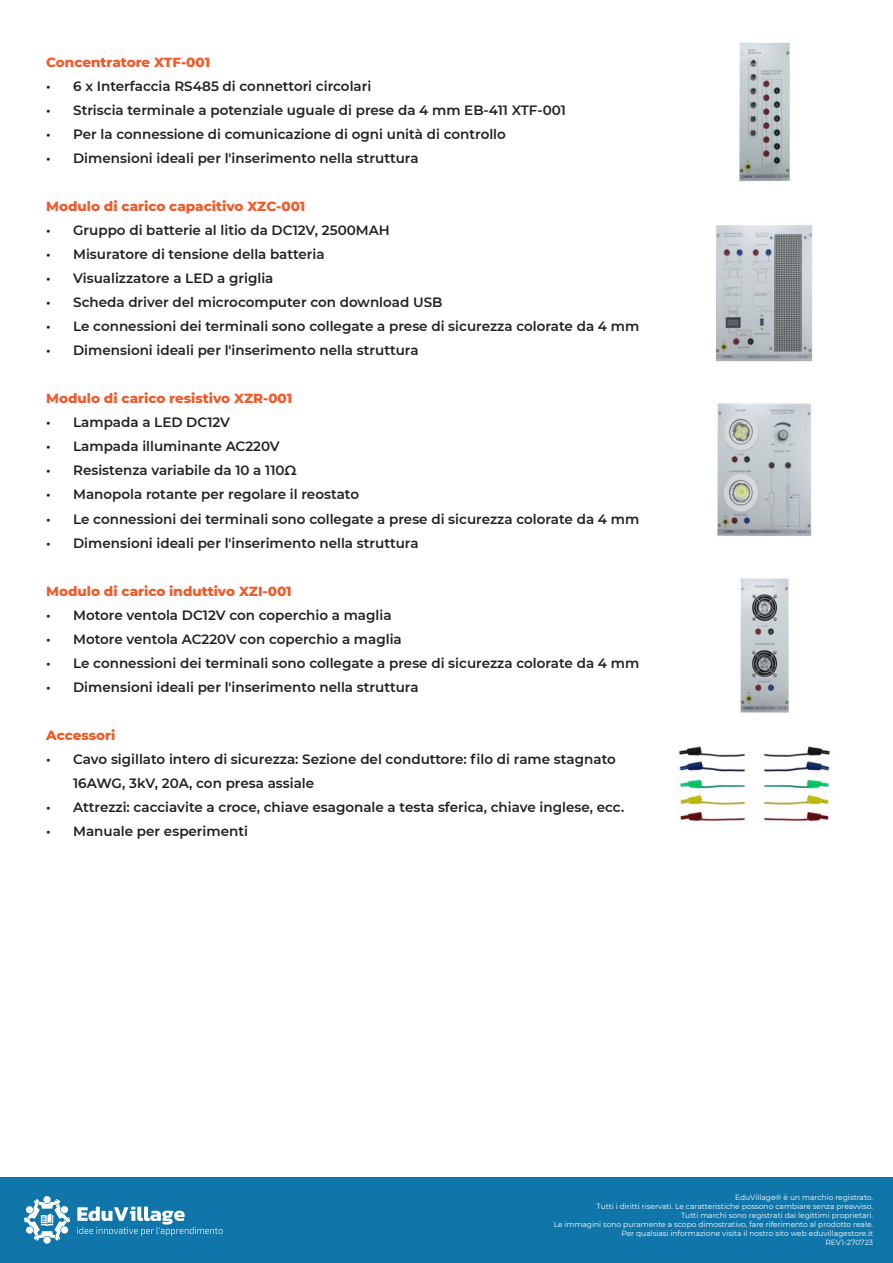
<style>
.page{position:relative;width:893px;height:1263px;background:#fff}
.page>*{position:absolute;margin:0;border:0;box-sizing:border-box;transform-origin:0 0}
.t1{font:600 13.5px/24px "Montserrat";color:#231f20}
.t2{font:800 13.5px "Montserrat";color:#f15a29}
.t3{font:7.5px/9px "Montserrat";color:#fff;text-align:right}
</style>
<div class="page">
<img style="left:738px;top:42px;width:52px;height:140px">
<img style="left:715px;top:225px;width:98px;height:137px">
<img style="left:717px;top:403px;width:95px;height:134px">
<img style="left:739px;top:578px;width:50px;height:135px">
<img style="left:677px;top:746px;width:153px;height:76px">
<div style="left:0;top:1177px;width:893px;height:85px;background:#1075a9"></div>
<svg style="left:43px;top:1236px;width:8px;height:8px"></svg>
<svg style="left:43px;top:1196px;width:8px;height:7px"></svg>
<svg style="left:24px;top:1199px;width:46px;height:42px"></svg>
<svg style="left:77px;top:1207px;width:146px;height:29px"></svg>
<p class="t2" style="left:46px;top:53px;width:165px">Concentratore XTF-001</p>
<p class="t1" style="left:46px;top:74px;width:327px">• 6 x Interfaccia RS485 di connettori circolari</p>
<p class="t1" style="left:46px;top:98px;width:521px">• Striscia terminale a potenziale uguale di prese da 4 mm EB-411 XTF-001</p>
<p class="t1" style="left:46px;top:122px;width:461px">• Per la connessione di comunicazione di ogni unità di controllo</p>
<p class="t1" style="left:46px;top:146px;width:374px">• Dimensioni ideali per l'inserimento nella struttura</p>
<p class="t2" style="left:46px;top:197px;width:261px">Modulo di carico capacitivo XZC-001</p>
<p class="t1" style="left:46px;top:218px;width:345px">• Gruppo di batterie al litio da DC12V, 2500MAH</p>
<p class="t1" style="left:46px;top:242px;width:280px">• Misuratore di tensione della batteria</p>
<p class="t1" style="left:46px;top:266px;width:229px">• Visualizzatore a LED a griglia</p>
<p class="t1" style="left:46px;top:290px;width:398px">• Scheda driver del microcomputer con download USB</p>
<p class="t1" style="left:46px;top:314px;width:595px">• Le connessioni dei terminali sono collegate a prese di sicurezza colorate da 4 mm</p>
<p class="t1" style="left:46px;top:338px;width:374px">• Dimensioni ideali per l'inserimento nella struttura</p>
<p class="t2" style="left:46px;top:389px;width:248px">Modulo di carico resistivo XZR-001</p>
<p class="t1" style="left:46px;top:410px;width:185px">• Lampada a LED DC12V</p>
<p class="t1" style="left:46px;top:434px;width:235px">• Lampada illuminante AC220V</p>
<p class="t1" style="left:46px;top:458px;width:252px">• Resistenza variabile da 10 a 110Ω</p>
<p class="t1" style="left:46px;top:482px;width:314px">• Manopola rotante per regolare il reostato</p>
<p class="t1" style="left:46px;top:506px;width:595px">• Le connessioni dei terminali sono collegate a prese di sicurezza colorate da 4 mm</p>
<p class="t1" style="left:46px;top:530px;width:374px">• Dimensioni ideali per l'inserimento nella struttura</p>
<p class="t2" style="left:46px;top:581px;width:247px">Modulo di carico induttivo XZI-001</p>
<p class="t1" style="left:46px;top:602px;width:347px">• Motore ventola DC12V con coperchio a maglia</p>
<p class="t1" style="left:46px;top:626px;width:357px">• Motore ventola AC220V con coperchio a maglia</p>
<p class="t1" style="left:46px;top:650px;width:595px">• Le connessioni dei terminali sono collegate a prese di sicurezza colorate da 4 mm</p>
<p class="t1" style="left:46px;top:674px;width:374px">• Dimensioni ideali per l'inserimento nella struttura</p>
<p class="t2" style="left:46px;top:725px;width:71px">Accessori</p>
<p class="t1" style="left:73px;top:746px;width:544px;text-indent:-27px">• Cavo sigillato intero di sicurezza: Sezione del conduttore: filo di rame stagnato<br>16AWG, 3kV, 20A, con presa assiale</p>
<p class="t1" style="left:46px;top:794px;width:580px">• Attrezzi: cacciavite a croce, chiave esagonale a testa sferica, chiave inglese, ecc.</p>
<p class="t1" style="left:46px;top:818px;width:203px">• Manuale per esperimenti</p>
<p class="t3" style="left:554px;top:1193px;width:321px">EduVillage® è un marchio registrato.<br>Tutti i diritti riservati. Le caratteristiche possono cambiare senza preavviso.<br>Tutti marchi sono registrati dai legittimi proprietari.<br>Le immagini sono puramente a scopo dimostrativo, fare riferimento al prodotto reale.<br>Per qualsiasi informazione visita il nostro sito web eduvillagestore.it<br>REV1-270723</p>
</div>
